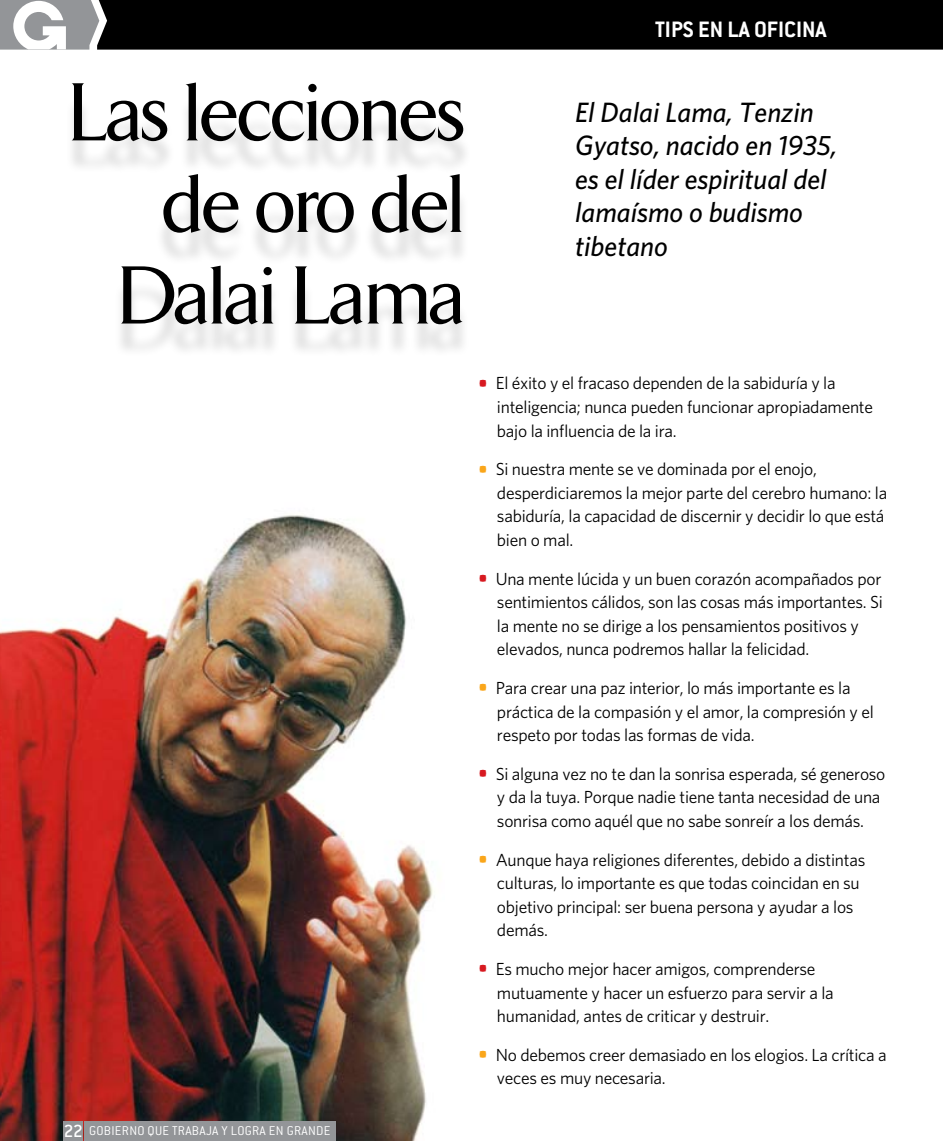
<style>
.page{position:relative;width:943px;height:1141px;background:#fff}
.page>*{position:absolute;margin:0;border:0;box-sizing:border-box;transform-origin:0 0}
.t1{font:500 84px/91.5px "Arrow";letter-spacing:-.02em;color:#000;text-align:right}
.t2{font:italic 500 28px/33.6px "Whitney HTF";color:#000}
.t3{font:700 24.5px "Conduit ITC";color:#fff}
.t4{font:17.5px/23.6px "Whitney HTF";letter-spacing:-.015em;color:#000}
.t5{font:300 14px "Conduit ITC";letter-spacing:.02em;color:#fff}
.s1{font-weight:500;font-size:19.25px}
.s2{font-size:28px;color:#d71920}
.s3{font-size:28px;color:#faa61a}
</style>
<div class="page">
<img style="left:0;top:515px;width:434px;height:626px">
<div style="left:62px;top:97px;width:408px;height:260px;background:#000;opacity:.15"></div>
<svg style="left:0;top:0;width:943px;height:50px;background:#151616"></svg>
<div style="left:85px;top:1121px;width:251px;height:20px;background:#939598"></div>
<div style="left:64px;top:1121px;width:19px;height:20px;background:#939598"></div>
<h1 class="t1" style="left:69px;top:69px;width:398px">Las lecciones de oro del<br>Dalai Lama</h1>
<h3 class="t3" style="left:655px;top:15px;width:173px">TIPS EN LA OFICINA</h3>
<h2 class="t2" style="left:575px;top:94px;width:263px">El Dalai Lama, Tenzin<br>Gyatso, nacido en 1935, es el líder espiritual del lamaísmo o budismo tibetano</h2>
<p class="t5" style="left:64px;top:1123px;width:268px"><span class="s1">22</span> GOBIERNO QUE TRABAJA Y LOGRA EN GRANDE</p>
<p class="t4" style="left:497px;top:371px;width:377px;text-indent:-20px"><span class="s2">•</span> El éxito y el fracaso dependen de la sabiduría y la inteligencia; nunca pueden funcionar apropiadamente bajo la influencia de la ira.</p>
<p class="t4" style="left:497px;top:457px;width:392px;text-indent:-20px"><span class="s3">•</span> Si nuestra mente se ve dominada por el enojo, desperdiciaremos la mejor parte del cerebro humano: la sabiduría, la capacidad de discernir y decidir lo que está bien o mal.</p>
<p class="t4" style="left:497px;top:566px;width:387px;text-indent:-20px"><span class="s2">•</span> Una mente lúcida y un buen corazón acompañados por sentimientos cálidos, son las cosas más importantes. Si la mente no se dirige a los pensamientos positivos y elevados, nunca podremos hallar la felicidad.</p>
<p class="t4" style="left:497px;top:676px;width:378px;text-indent:-20px"><span class="s3">•</span> Para crear una paz interior, lo más importante es la práctica de la compasión y el amor, la compresión y el respeto por todas las formas de vida.</p>
<p class="t4" style="left:497px;top:761px;width:390px;text-indent:-20px"><span class="s2">•</span> Si alguna vez no te dan la sonrisa esperada, sé generoso y da la tuya. Porque nadie tiene tanta necesidad de una sonrisa como aquél que no sabe sonreír a los demás.</p>
<p class="t4" style="left:497px;top:847px;width:370px;text-indent:-20px"><span class="s3">•</span> Aunque haya religiones diferentes, debido a distintas culturas, lo importante es que todas coincidan en su objetivo principal: ser buena persona y ayudar a los demás.</p>
<p class="t4" style="left:497px;top:957px;width:338px;text-indent:-20px"><span class="s2">•</span> Es mucho mejor hacer amigos, comprenderse mutuamente y hacer un esfuerzo para servir a la humanidad, antes de criticar y destruir.</p>
<p class="t4" style="left:497px;top:1042px;width:391px;text-indent:-20px"><span class="s3">•</span> No debemos creer demasiado en los elogios. La crítica a veces es muy necesaria.</p>
</div>
